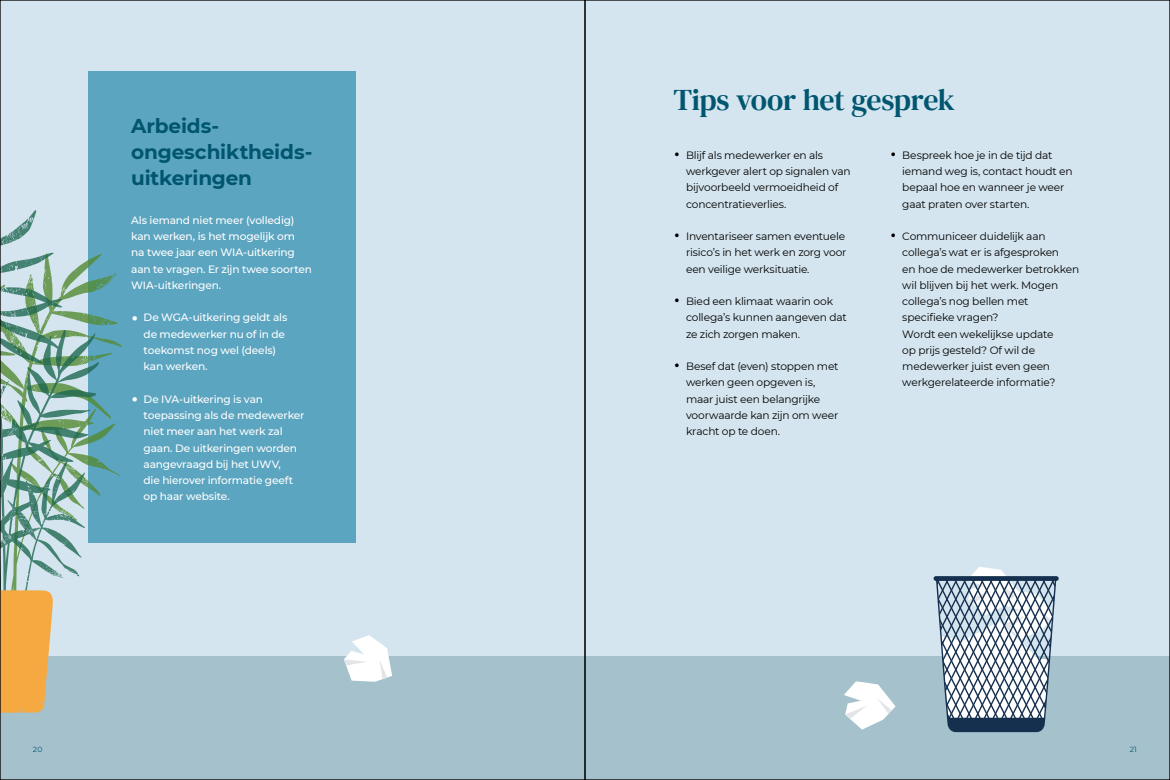
<style>
.page{position:relative;width:1170px;height:780px;background:#fff}
.page>*{position:absolute;margin:0;border:0;box-sizing:border-box;transform-origin:0 0}
.t1{font:30px "DM Serif Text";letter-spacing:-.015em;color:#00566f}
.t2{font:700 20px/26.2px "Montserrat";letter-spacing:-.01em;color:#00566f}
.t3{font:10.62px/16.2px "Montserrat";letter-spacing:-.015em;color:#000}
.t4{font:500 10.62px/16.2px "Montserrat";letter-spacing:-.015em;color:#fff}
.t5{font:7.5px "Montserrat";color:#00566f}
.s1{font-size:23.75px}
</style>
<div class="page">
<div style="left:0;top:0;width:1169px;height:780px;background:#d4e5ef"></div>
<div style="left:89px;top:71px;width:267px;height:472px;background:#5ca5c0"></div>
<div style="left:0;top:656px;width:1169px;height:124px;background:#a4c1cc"></div>
<div style="left:933px;top:576px;width:125px;height:5px;background:#152f4e;border-radius:2px"></div>
<svg style="left:935px;top:567px;width:121px;height:165px"></svg>
<svg style="left:844px;top:681px;width:51px;height:48px"></svg>
<svg style="left:344px;top:635px;width:48px;height:46px"></svg>
<svg style="left:99px;top:254px;width:23px;height:242px"></svg>
<svg style="left:2px;top:169px;width:97px;height:421px"></svg>
<svg style="left:2px;top:590px;width:51px;height:122px;background:#f0ac4e"></svg>
<h2 class="t2" style="left:131px;top:112px;width:183px">Arbeids&shy;ongeschiktheids&shy;uitkeringen</h2>
<p class="t4" style="left:131px;top:211px;width:182px">Als iemand niet meer (volledig) kan werken, is het mogelijk om<br>na twee jaar een WIA-uitkering aan te vragen. Er zijn twee soorten<br>WIA-uitkeringen.</p>
<p class="t4" style="left:144px;top:309px;width:145px;text-indent:-12px"><span class="s1">•</span> De WGA-uitkering geldt als de medewerker nu of in de toekomst nog wel (deels) kan werken.</p>
<p class="t4" style="left:144px;top:390px;width:162px;text-indent:-12px"><span class="s1">•</span> De IVA-uitkering is van toepassing als de medewerker niet meer aan het werk zal gaan. De uitkeringen worden aangevraagd bij het UWV,<br>die hierover informatie geeft op haar website.</p>
<h1 class="t1" style="left:673px;top:82px;width:283px">Tips voor het gesprek</h1>
<p class="t3" style="left:686px;top:146px;width:166px;text-indent:-12px"><span class="s1">•</span> Blijf als medewerker en als werkgever alert op signalen van bijvoorbeeld vermoeidheid of concentratieverlies.</p>
<p class="t3" style="left:686px;top:228px;width:162px;text-align:justify;text-indent:-12px"><span class="s1">•</span> Inventariseer samen eventuele risico’s in het werk en zorg voor een veilige werksituatie.</p>
<p class="t3" style="left:686px;top:293px;width:162px;text-indent:-12px"><span class="s1">•</span> Bied een klimaat waarin ook collega’s kunnen aangeven dat ze zich zorgen maken.</p>
<p class="t3" style="left:686px;top:358px;width:154px;text-indent:-12px"><span class="s1">•</span> Besef dat (even) stoppen met werken geen opgeven is, maar juist een belangrijke voorwaarde kan zijn om weer kracht op te doen.</p>
<p class="t3" style="left:902px;top:146px;width:172px;text-indent:-12px"><span class="s1">•</span> Bespreek hoe je in de tijd dat iemand weg is, contact houdt en bepaal hoe en wanneer je weer gaat praten over starten.</p>
<p class="t3" style="left:902px;top:228px;width:178px;text-indent:-12px"><span class="s1">•</span> Communiceer duidelijk aan collega’s wat er is afgesproken<br>en hoe de medewerker betrokken wil blijven bij het werk. Mogen collega’s nog bellen met specifieke vragen?<br>Wordt een wekelijkse update<br>op prijs gesteld? Of wil de medewerker juist even geen werkgerelateerde informatie?</p>
<p class="t5" style="left:33px;top:744px;width:11px">20</p>
<p class="t5" style="left:1129px;top:744px;width:9px">21</p>
</div>
